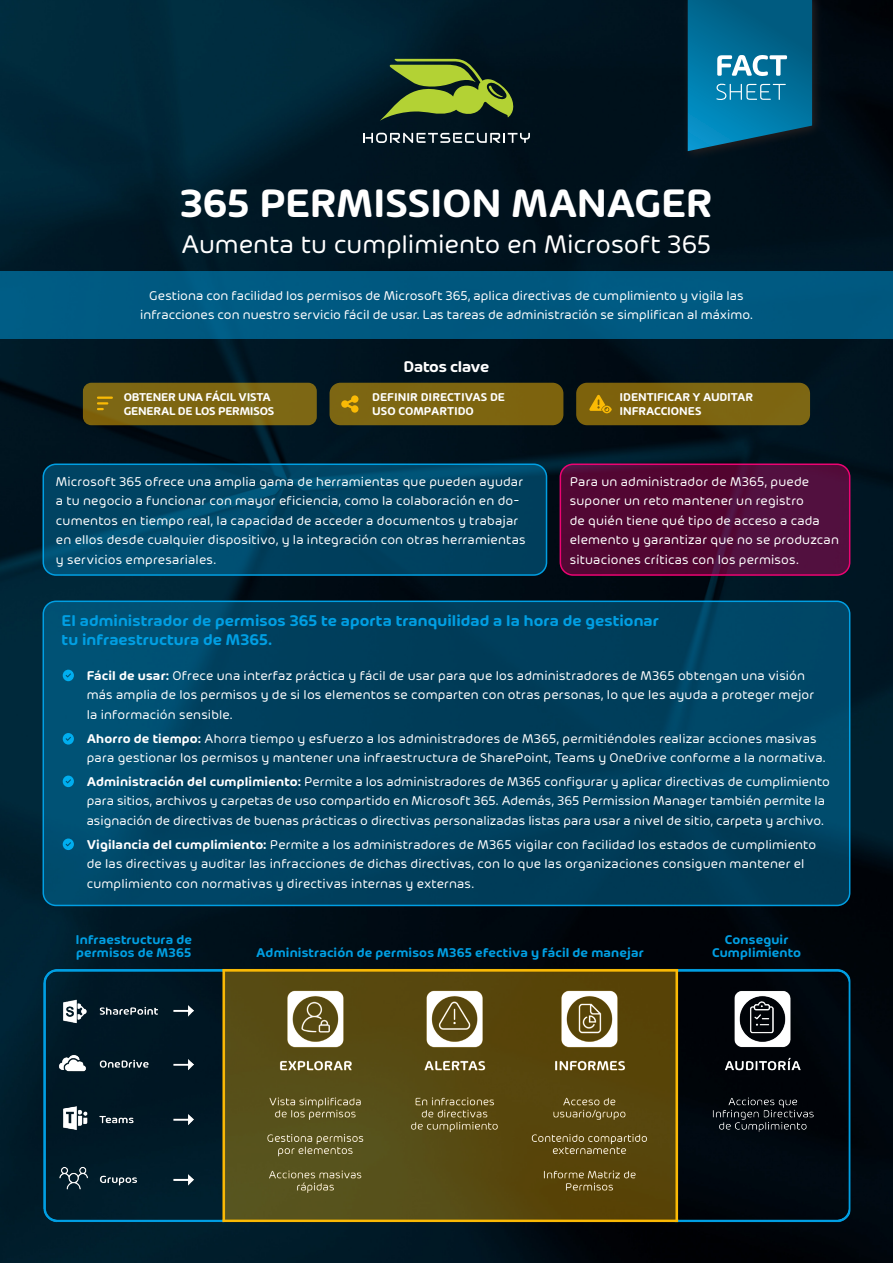
<style>
.page{position:relative;width:893px;height:1263px;background:#fff}
.page>*{position:absolute;margin:0;border:0;box-sizing:border-box;transform-origin:0 0}
.t1{font:600 42px "Hornet";letter-spacing:-.01em;color:#fff}
.t2{font:27px "Hornet";color:#fff}
.t3{font:600 16.5px/19.5px "Hornet";letter-spacing:.005em;color:#009fe3}
.t4{font:600 16.5px "Hornet";letter-spacing:-.015em;color:#fff}
.t5{font:13.5px/19.5px "Hornet";letter-spacing:.01em;color:#fff}
.t6{font:600 13.5px/13.5px "Hornet";letter-spacing:.015em;color:#009fe3}
.t7{font:600 12px/14.4px "Hornet";letter-spacing:-.01em;color:#fff}
.s1{font-weight:600}
</style>
<div class="page">
<img style="left:0;top:0;width:893px;height:1263px">
<svg style="left:682px;top:0;width:141px;height:162px;background:#04121b"></svg>
<svg style="left:688px;top:0;width:124px;height:151px;background:#0c7097"></svg>
<svg style="left:43px;top:464px;width:503px;height:111px;background:#004564"></svg>
<div style="left:43px;top:463px;width:504px;height:113px;border:2px solid #009fe3;border-radius:13px"></div>
<div style="left:560px;top:464px;width:290px;height:111px;background:#520734;border-radius:13px"></div>
<div style="left:560px;top:463px;width:290px;height:113px;border:2px solid #ed0372;border-radius:13px"></div>
<div style="left:0;top:271px;width:893px;height:68px;background:#005981"></div>
<svg style="left:363px;top:133px;width:167px;height:10px"></svg>
<svg style="left:380px;top:59px;width:136px;height:62px;background:#556f2a"></svg>
<svg style="left:43px;top:601px;width:807px;height:304px;background:#004260"></svg>
<div style="left:43px;top:600px;width:807px;height:306px;border:2px solid #009fe3;border-radius:13px"></div>
<svg style="left:63px;top:670px;width:11px;height:11px"></svg>
<svg style="left:63px;top:733px;width:11px;height:11px"></svg>
<svg style="left:63px;top:775px;width:11px;height:12px"></svg>
<svg style="left:63px;top:838px;width:11px;height:12px"></svg>
<img style="left:43px;top:961px;width:807px;height:278px">
<div style="left:576px;top:383px;width:234px;height:42px;background:#7d6510;border-radius:11px"></div>
<div style="left:83px;top:383px;width:234px;height:42px;background:#7d6612;border-radius:9px"></div>
<div style="left:330px;top:383px;width:233px;height:42px;background:#7d6510;border-radius:11px"></div>
<hr style="left:97px;top:396px;width:16px;height:3px;background:#faba05">
<svg style="left:97px;top:402px;width:11px;height:8px"></svg>
<svg style="left:341px;top:395px;width:17px;height:18px"></svg>
<svg style="left:589px;top:395px;width:23px;height:18px"></svg>
<h1 class="t1" style="left:180px;top:172px;width:534px">365 PERMISSION MANAGER</h1>
<h2 class="t2" style="left:182px;top:225px;width:531px">Aumenta tu cumplimiento en Microsoft 365</h2>
<p class="t5" style="left:140px;top:285px;width:614px;text-align:center">Gestiona con facilidad los permisos de Microsoft 365, aplica directivas de cumplimiento y vigila las infracciones con nuestro servicio fácil de usar. Las tareas de administración se simplifican al máximo.</p>
<p class="t4" style="left:404px;top:355px;width:87px">Datos clave</p>
<p class="t7" style="left:124px;top:389px;width:152px">OBTENER UNA FÁCIL VISTA<br>GENERAL DE LOS PERMISOS</p>
<p class="t7" style="left:372px;top:389px;width:134px">DEFINIR DIRECTIVAS DE<br>USO COMPARTIDO</p>
<p class="t7" style="left:620px;top:389px;width:135px">IDENTIFICAR Y AUDITAR<br>INFRACCIONES</p>
<p class="t5" style="left:56px;top:470px;width:471px">Microsoft 365 ofrece una amplia gama de herramientas que pueden ayudar a tu negocio a funcionar con mayor eficiencia, como la colaboración en do&shy;cumentos en tiempo real, la capacidad de acceder a documentos y trabajar en ellos desde cualquier dispositivo, y la integración con otras herramientas y servicios empresariales.</p>
<p class="t5" style="left:570px;top:471px;width:271px">Para un administrador de M365, puede suponer un reto mantener un registro<br>de quién tiene qué tipo de acceso a cada elemento y garantizar que no se produzcan situaciones críticas con los permisos.</p>
<p class="t3" style="left:62px;top:609px;width:599px">El administrador de permisos 365 te aporta tranquilidad a la hora de gestionar tu infraestructura de M365.</p>
<p class="t5" style="left:87px;top:665px;width:729px"><span class="s1">Fácil de usar:</span> Ofrece una interfaz práctica y fácil de usar para que los administradores de M365 obtengan una visión más amplia de los permisos y de si los elementos se comparten con otras personas, lo que les ayuda a proteger mejor la información sensible.</p>
<p class="t5" style="left:87px;top:727px;width:740px"><span class="s1">Ahorro de tiempo:</span> Ahorra tiempo y esfuerzo a los administradores de M365, permitiéndoles realizar acciones masivas para gestionar los permisos y mantener una infraestructura de SharePoint, Teams y OneDrive conforme a la normativa.</p>
<p class="t5" style="left:87px;top:771px;width:745px"><span class="s1">Administración del cumplimiento:</span> Permite a los administradores de M365 configurar y aplicar directivas de cumplimiento para sitios, archivos y carpetas de uso compartido en Microsoft 365. Además, 365 Permission Manager también permite la asignación de directivas de buenas prácticas o directivas personalizadas listas para usar a nivel de sitio, carpeta y archivo.</p>
<p class="t5" style="left:87px;top:833px;width:731px"><span class="s1">Vigilancia del cumplimiento:</span> Permite a los administradores de M365 vigilar con facilidad los estados de cumplimiento de las directivas y auditar las infracciones de dichas directivas, con lo que las organizaciones consiguen mantener el cumplimiento con normativas y directivas internas y externas.</p>
<p class="t6" style="left:75px;top:931px;width:118px">Infraestructura de permisos de M365</p>
<p class="t6" style="left:725px;top:931px;width:65px">Conseguir</p>
<p class="t6" style="left:256px;top:945px;width:389px">Administración de permisos M365 efectiva y fácil de manejar</p>
<p class="t6" style="left:712px;top:945px;width:91px">Cumplimiento</p>
</div>
